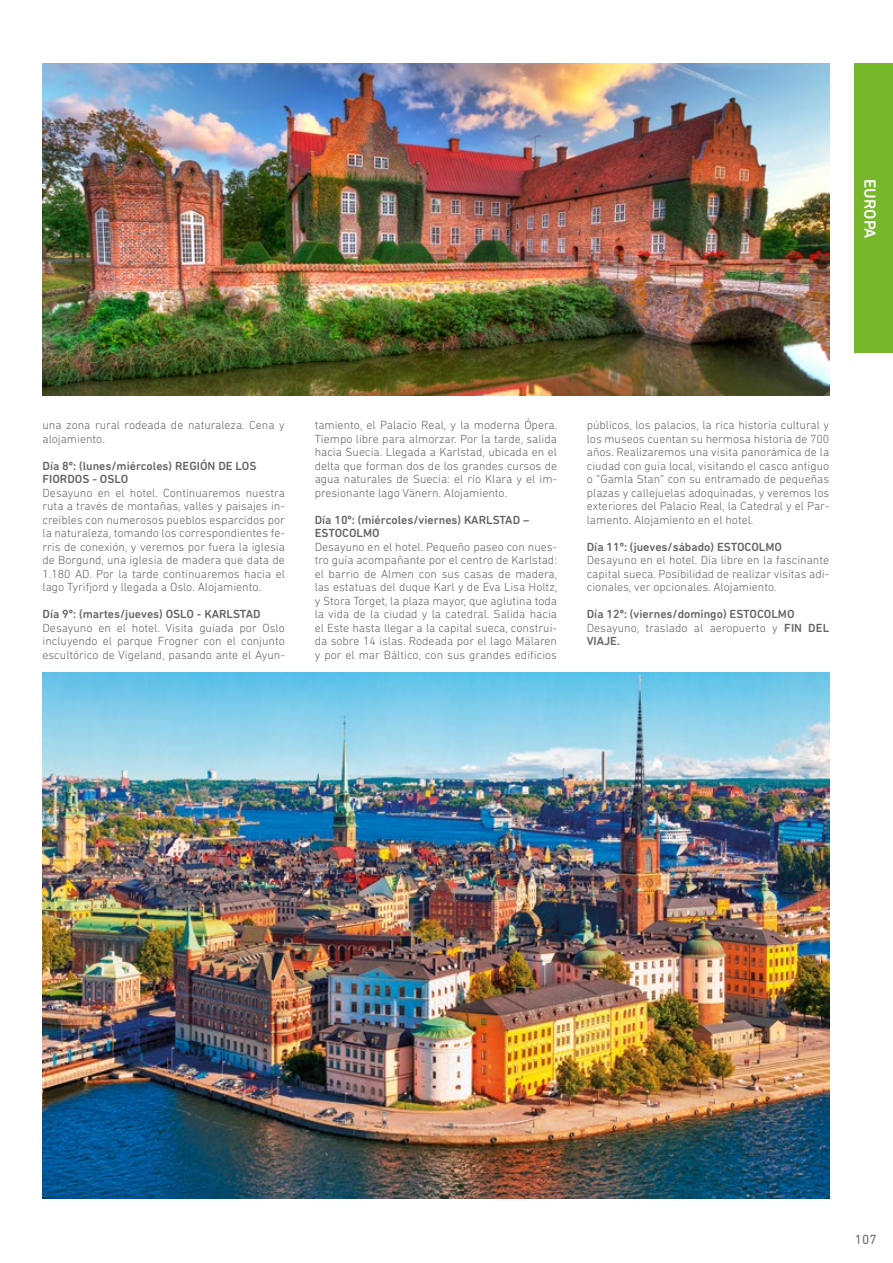
<style>
.page{position:relative;width:893px;height:1263px;background:#fff}
.page>*{position:absolute;margin:0;border:0;box-sizing:border-box;transform-origin:0 0}
.t1{font:500 16.5px "DIN Next Rounded LT Pro";color:#fff}
.t2{font:13.5px "DIN Next Rounded LT Pro";color:#706f6f}
.t3{font:300 12px/13.5px "DIN Next Rounded LT Pro";color:#646363;text-align:justify}
.t4{font:500 12px/13.5px "DIN Next Rounded LT Pro";color:#646363}
.s1{font-weight:300}
</style>
<div class="page">
<div style="left:854px;top:64px;width:39px;height:289px;background:#76b82a"></div>
<img style="left:43px;top:64px;width:786px;height:331px">
<img style="left:43px;top:672px;width:786px;height:527px">
<h1 class="t1" style="left:880px;top:179px;width:61px;rotate:90deg">EUROPA</h1>
<p class="t3" style="left:43px;top:418px;width:244px">una zona rural rodeada de naturaleza. Cena y alojamiento.</p>
<p class="t4" style="left:43px;top:459px;width:215px">Día 8º: (lunes/miércoles) REGIÓN DE LOS<br>FIORDOS - OSLO</p>
<p class="t3" style="left:43px;top:486px;width:244px">Desayuno en el hotel. Continuaremos nuestra ruta a través de montañas, valles y paisajes in&shy;creíbles con numerosos pueblos esparcidos por la naturaleza, tomando los correspondientes fe&shy;rris de conexión, y veremos por fuera la iglesia de Borgund, una iglesia de madera que data de 1.180 AD. Por la tarde continuaremos hacia el lago Tyrifjord y llegada a Oslo. Alojamiento.</p>
<p class="t4" style="left:43px;top:607px;width:220px">Día 9º: (martes/jueves) OSLO - KARLSTAD</p>
<p class="t3" style="left:43px;top:621px;width:244px">Desayuno en el hotel. Visita guiada por Oslo incluyendo el parque Frogner con el conjunto escultórico de Vigeland, pasando ante el Ayun-</p>
<p class="t3" style="left:315px;top:418px;width:244px">tamiento, el Palacio Real, y la moderna Ópera.<br>Tiempo libre para almorzar. Por la tarde, salida hacia Suecia. Llegada a Karlstad, ubicada en el delta que forman dos de los grandes cursos de agua naturales de Suecia: el río Klara y el im&shy;presionante lago Vänern. Alojamiento.</p>
<p class="t4" style="left:315px;top:513px;width:216px">Día 10º: (miércoles/viernes) KARLSTAD –<br>ESTOCOLMO</p>
<p class="t3" style="left:315px;top:540px;width:244px">Desayuno en el hotel. Pequeño paseo con nues&shy;tro guía acompañante por el centro de Karlstad: el barrio de Almen con sus casas de madera, las estatuas del duque Karl y de Eva Lisa Holtz, y Stora Torget, la plaza mayor, que aglutina toda la vida de la ciudad y la catedral. Salida hacia el Este hasta llegar a la capital sueca, construi&shy;da sobre 14 islas. Rodeada por el lago Mälaren y por el mar Báltico, con sus grandes edificios</p>
<p class="t3" style="left:587px;top:418px;width:244px">públicos, los palacios, la rica historia cultural y los museos cuentan su hermosa historia de 700 años. Realizaremos una visita panorámica de la ciudad con guía local, visitando el casco antiguo o “Gamla Stan” con su entramado de pequeñas plazas y callejuelas adoquinadas, y veremos los exteriores del Palacio Real, la Catedral y el Par&shy;lamento. Alojamiento en el hotel.</p>
<p class="t4" style="left:587px;top:540px;width:197px">Día 11º: (jueves/sábado) ESTOCOLMO</p>
<p class="t3" style="left:587px;top:553px;width:244px">Desayuno en el hotel. Día libre en la fascinante capital sueca. Posibilidad de realizar visitas adi&shy;cionales, ver opcionales. Alojamiento.</p>
<p class="t4" style="left:587px;top:607px;width:244px">Día 12º: (viernes/domingo) ESTOCOLMO<br><span class="s1">Desayuno, traslado al aeropuerto y</span> FIN DEL<br>VIAJE.</p>
<p class="t2" style="left:855px;top:1231px;width:23px">107</p>
</div>
